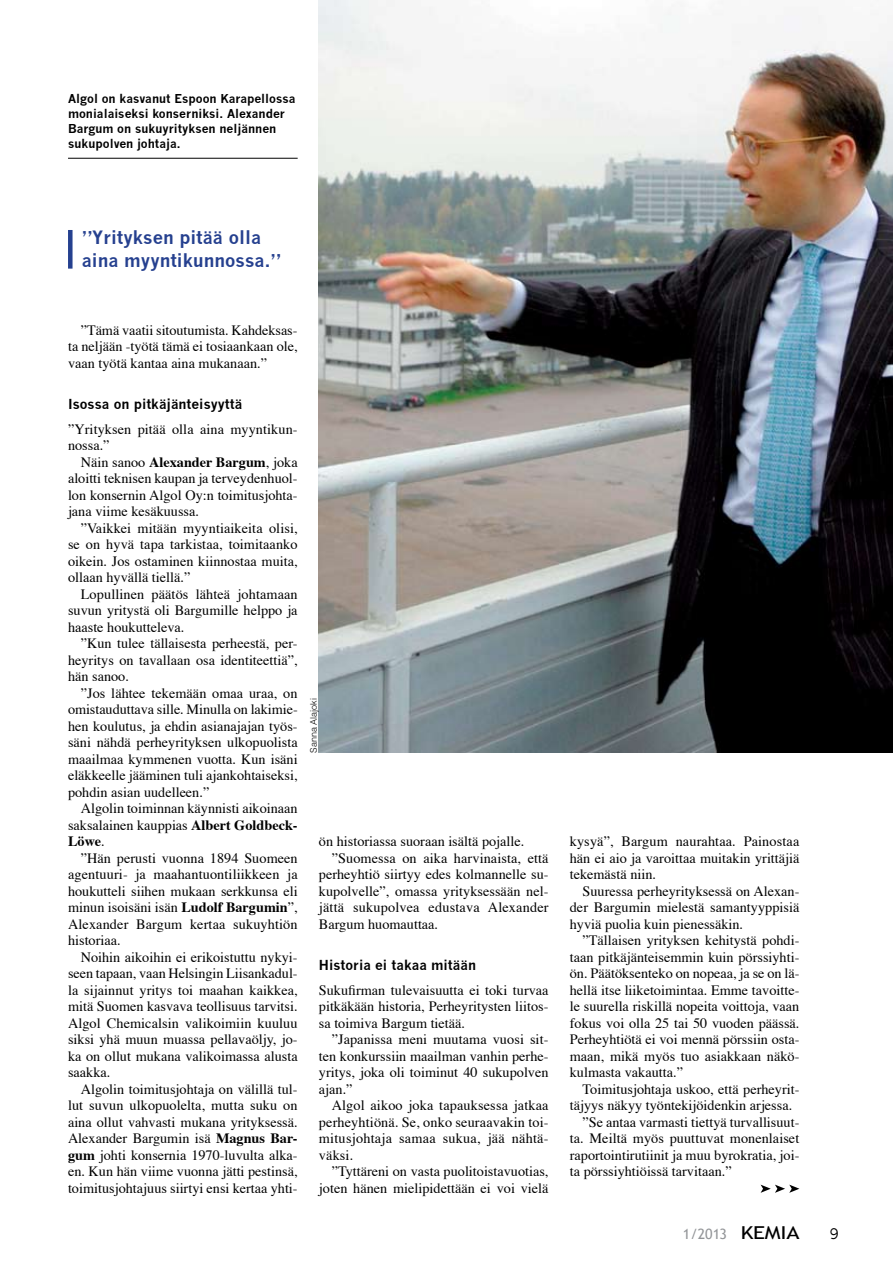
<style>
.page{position:relative;width:893px;height:1263px;background:#fff}
.page>*{position:absolute;margin:0;border:0;box-sizing:border-box;transform-origin:0 0}
.t1{font:700 18px/22.5px "News Gothic";color:#25408f}
.t2{font:14.25px/16.5px "Times";color:#000;text-align:justify}
.t3{font:14.25px "Trebuchet MS";color:#939598}
.t4{font:14.25px "News Gothic";color:#000}
.t5{font:700 13.5px "News Gothic";color:#000}
.t6{font:700 12px/15px "News Gothic";color:#000}
.t7{font:300 9px "Helvetica";color:#000}
.s1{font-weight:700}
.s2{font-size:17.85px;color:#000}
</style>
<div class="page">
<img style="left:319px;top:0;width:574px;height:753px">
<svg style="left:761px;top:1184px;width:38px;height:9px"></svg>
<hr style="left:68px;top:158px;width:230px;height:1px;background:#000">
<div style="left:68px;top:230px;width:5px;height:39px;background:#25408f"></div>
<p class="t6" style="left:68px;top:91px;width:229px">Algol on kasvanut Espoon Karapellossa monialaiseksi konserniksi. Alexander Bargum on sukuyrityksen neljännen sukupolven johtaja.</p>
<p class="t1" style="left:82px;top:226px;width:200px">”Yrityksen pitää olla aina myyntikunnossa.”</p>
<p class="t2" style="left:68px;top:320px;width:231px;text-indent:13px">”Tämä vaatii sitoutumista. Kahdeksas&shy;ta neljään -työtä tämä ei tosiaankaan ole, vaan työtä kantaa aina mukanaan.”</p>
<p class="t5" style="left:68px;top:396px;width:176px">Isossa on pitkäjänteisyyttä</p>
<p class="t2" style="left:68px;top:419px;width:231px">”Yrityksen pitää olla aina myyntikun&shy;nossa.”</p>
<p class="t2" style="left:68px;top:452px;width:231px;text-indent:13px">Näin sanoo <span class="s1">Alexander Bargum</span>, joka aloitti teknisen kaupan ja terveydenhuol&shy;lon konsernin Algol Oy:n toimitusjohta&shy;jana viime kesäkuussa.</p>
<p class="t2" style="left:68px;top:518px;width:231px;text-indent:13px">”Vaikkei mitään myyntiaikeita olisi, se on hyvä tapa tarkistaa, toimitaanko oikein. Jos ostaminen kiinnostaa muita, ollaan hyvällä tiellä.”</p>
<p class="t2" style="left:68px;top:584px;width:231px;text-indent:13px">Lopullinen päätös lähteä johtamaan suvun yritystä oli Bargumille helppo ja haaste houkutteleva.</p>
<p class="t2" style="left:68px;top:634px;width:231px;text-indent:13px">”Kun tulee tällaisesta perheestä, per&shy;heyritys on tavallaan osa identiteettiä”, hän sanoo.</p>
<p class="t2" style="left:68px;top:683px;width:231px;text-indent:13px">”Jos lähtee tekemään omaa uraa, on omistauduttava sille. Minulla on lakimie&shy;hen koulutus, ja ehdin asianajajan työs&shy;säni nähdä perheyrityksen ulkopuolista maailmaa kymmenen vuotta. Kun isäni eläkkeelle jääminen tuli ajankohtaiseksi, pohdin asian uudelleen.”</p>
<p class="t2" style="left:68px;top:799px;width:231px;text-indent:13px">Algolin toiminnan käynnisti aikoinaan saksalainen kauppias <span class="s1">Albert Goldbeck-Löwe</span>.</p>
<p class="t2" style="left:68px;top:848px;width:231px;text-indent:13px">”Hän perusti vuonna 1894 Suomeen agentuuri- ja maahantuontiliikkeen ja houkutteli siihen mukaan serkkunsa eli minun isoisäni isän <span class="s1">Ludolf Bargumin</span>”, Alexander Bargum kertaa sukuyhtiön historiaa.</p>
<p class="t2" style="left:68px;top:947px;width:231px;text-indent:13px">Noihin aikoihin ei erikoistuttu nykyi&shy;seen tapaan, vaan Helsingin Liisankadul&shy;la sijainnut yritys toi maahan kaikkea, mitä Suomen kasvava teollisuus tarvitsi.<br>Algol Chemicalsin valikoimiin kuuluu siksi yhä muun muassa pellavaöljy, jo&shy;ka on ollut mukana valikoimassa alusta saakka.</p>
<p class="t2" style="left:68px;top:1079px;width:231px;text-indent:13px">Algolin toimitusjohtaja on välillä tul&shy;lut suvun ulkopuolelta, mutta suku on aina ollut vahvasti mukana yrityksessä.<br>Alexander Bargumin isä <span class="s1">Magnus Bar&shy;gum</span> johti konsernia 1970-luvulta alka&shy;en. Kun hän viime vuonna jätti pestinsä, toimitusjohtajuus siirtyi ensi kertaa yhti-</p>
<p class="t7" style="left:308px;top:753px;width:56px;rotate:-90deg">Sanna Alajoki</p>
<p class="t2" style="left:319px;top:832px;width:207px">ön historiassa suoraan isältä pojalle.</p>
<p class="t2" style="left:332px;top:848px;width:218px">”Suomessa on aika harvinaista, että</p>
<p class="t2" style="left:319px;top:865px;width:231px">perheyhtiö siirtyy edes kolmannelle su-</p>
<p class="t2" style="left:319px;top:881px;width:231px">kupolvelle”, omassa yrityksessään nel-</p>
<p class="t2" style="left:319px;top:898px;width:231px">jättä sukupolvea edustava Alexander</p>
<p class="t2" style="left:319px;top:914px;width:121px">Bargum huomauttaa.</p>
<p class="t5" style="left:319px;top:957px;width:159px">Historia ei takaa mitään</p>
<p class="t2" style="left:319px;top:980px;width:231px">Sukufirman tulevaisuutta ei toki turvaa pitkäkään historia, Perheyritysten liitos&shy;sa toimiva Bargum tietää.</p>
<p class="t2" style="left:319px;top:1030px;width:231px;text-indent:13px">”Japanissa meni muutama vuosi sit&shy;ten konkurssiin maailman vanhin perhe&shy;yritys, joka oli toiminut 40 sukupolven ajan.”</p>
<p class="t2" style="left:319px;top:1096px;width:231px;text-indent:13px">Algol aikoo joka tapauksessa jatkaa perheyhtiönä. Se, onko seuraavakin toi&shy;mitusjohtaja samaa sukua, jää nähtä&shy;väksi.</p>
<p class="t2" style="left:319px;top:1162px;width:231px;text-align:right">”Tyttäreni on vasta puolitoistavuotias, joten hänen mielipidettään ei voi vielä</p>
<p class="t2" style="left:570px;top:832px;width:231px">kysyä”, Bargum naurahtaa. Painostaa hän ei aio ja varoittaa muitakin yrittäjiä tekemästä niin.</p>
<p class="t2" style="left:570px;top:881px;width:231px;text-indent:13px">Suuressa perheyrityksessä on Alexan&shy;der Bargumin mielestä samantyyppisiä hyviä puolia kuin pienessäkin.</p>
<p class="t2" style="left:570px;top:931px;width:231px;text-indent:13px">”Tällaisen yrityksen kehitystä pohdi&shy;taan pitkäjänteisemmin kuin pörssiyhti&shy;ön. Päätöksenteko on nopeaa, ja se on lä&shy;hellä itse liiketoimintaa. Emme tavoitte&shy;le suurella riskillä nopeita voittoja, vaan fokus voi olla 25 tai 50 vuoden päässä.<br>Perheyhtiötä ei voi mennä pörssiin osta&shy;maan, mikä myös tuo asiakkaan näkö&shy;kulmasta vakautta.”</p>
<p class="t2" style="left:583px;top:1079px;width:218px">Toimitusjohtaja uskoo, että perheyrit-</p>
<p class="t2" style="left:570px;top:1096px;width:224px">täjyys näkyy työntekijöidenkin arjessa.</p>
<p class="t2" style="left:583px;top:1112px;width:218px">”Se antaa varmasti tiettyä turvallisuut-</p>
<p class="t2" style="left:570px;top:1129px;width:231px">ta. Meiltä myös puuttuvat monenlaiset</p>
<p class="t2" style="left:570px;top:1145px;width:231px">raportointirutiinit ja muu byrokratia, joi-</p>
<p class="t2" style="left:570px;top:1162px;width:163px">ta pörssiyhtiöissä tarvitaan.”</p>
<p class="t3" style="left:683px;top:1226px;width:118px">1/2013 <span class="s2">KEMIA</span></p>
<p class="t4" style="left:830px;top:1226px;width:10px">9</p>
</div>
